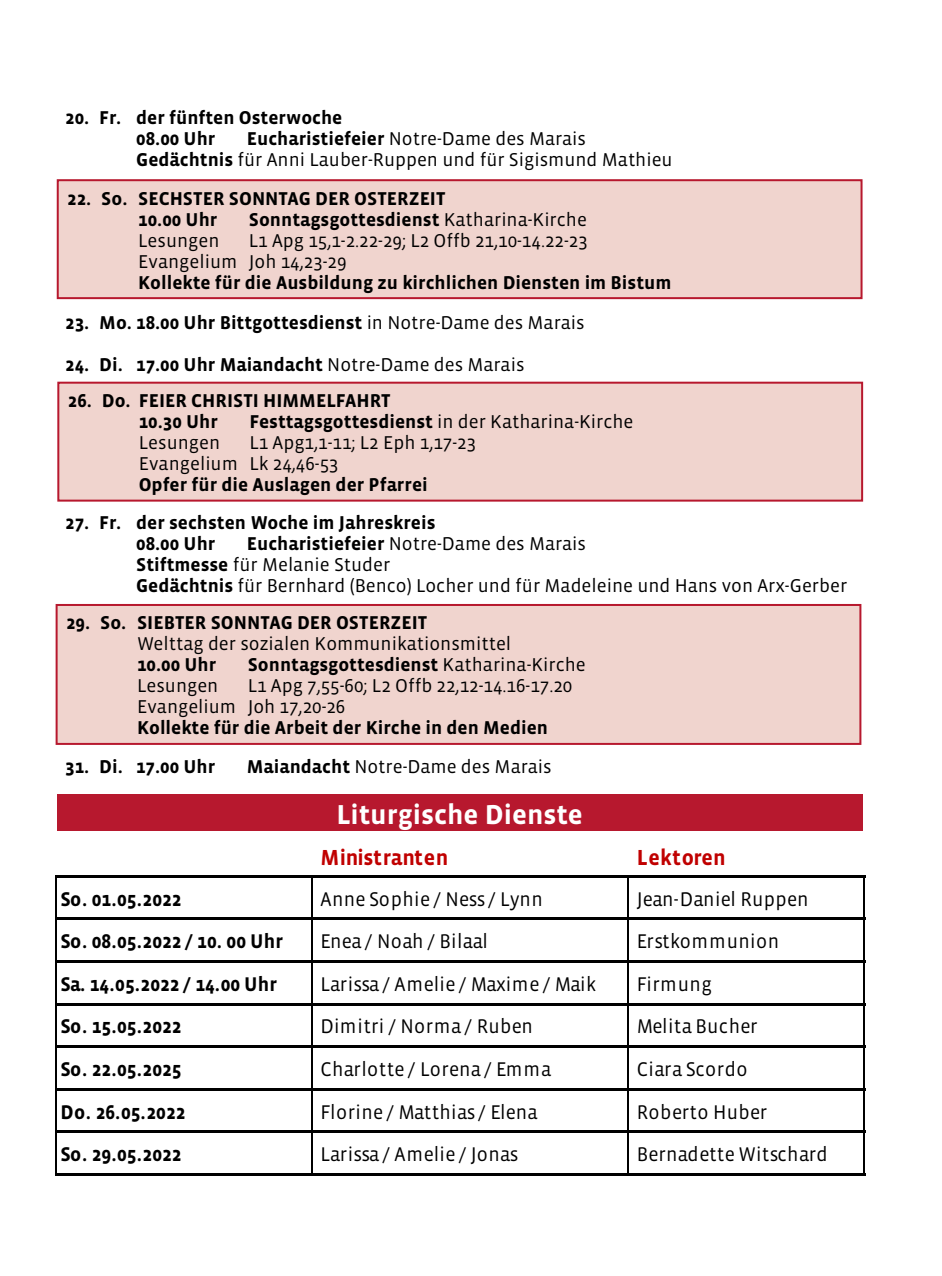
<style>
.page{position:relative;width:942px;height:1276px;background:#fff}
.page>*{position:absolute;margin:0;border:0;box-sizing:border-box;transform-origin:0 0}
.t1{font:700 28px "Vista Sans";color:#fff}
.t2{font:700 22.2px "Vista Sans";letter-spacing:.005em;color:#c00000;scale:.96 1}
.t3{font:20.2px "Vista Sans";letter-spacing:.015em;color:#000;scale:.96 1}
.t4{font:700 20.2px "Vista Sans";color:#000;scale:.96 1}
.t5{font:19px/21px "Vista Sans";color:#000}
.t6{font:700 19px/21px "Vista Sans";color:#000}
.s1{font-weight:700}
.s2{font-weight:400}
</style>
<div class="page">
<div style="left:58px;top:180px;width:803px;height:118px;background:#f0d4ce"></div>
<div style="left:57px;top:179px;width:805px;height:120px;border:2px solid #b7182e"></div>
<div style="left:58px;top:383px;width:803px;height:117px;background:#f0d4ce"></div>
<div style="left:57px;top:382px;width:805px;height:119px;border:2px solid #b7182e"></div>
<div style="left:57px;top:605px;width:803px;height:139px;background:#f0d4ce"></div>
<div style="left:56px;top:604px;width:805px;height:141px;border:2px solid #b7182e"></div>
<div style="left:57px;top:794px;width:805px;height:37px;background:#b7182e"></div>
<hr style="left:55px;top:875px;width:2px;height:300px;background:#000">
<hr style="left:310px;top:877px;width:2px;height:298px;background:#000">
<hr style="left:626px;top:877px;width:2px;height:298px;background:#000">
<hr style="left:863px;top:877px;width:2px;height:298px;background:#000">
<hr style="left:57px;top:875px;width:808px;height:2px;background:#000">
<hr style="left:57px;top:918px;width:808px;height:2px;background:#000">
<hr style="left:57px;top:960px;width:808px;height:2px;background:#000">
<hr style="left:57px;top:1003px;width:808px;height:2px;background:#000">
<hr style="left:57px;top:1045px;width:808px;height:2px;background:#000">
<hr style="left:57px;top:1088px;width:808px;height:2px;background:#000">
<hr style="left:57px;top:1130px;width:808px;height:2px;background:#000">
<hr style="left:57px;top:1173px;width:808px;height:2px;background:#000">
<p class="t6" style="left:136px;top:108px;width:208px;text-indent:-71px">20. Fr. der fünften Osterwoche<br>08.00 Uhr</p>
<p class="t5" style="left:136px;top:129px;width:538px;text-indent:111px"><span class="s1">Eucharistiefeier</span> Notre-Dame des Marais<br><span class="s1">Gedächtnis</span> für Anni Lauber-Ruppen und für Sigismund Mathieu</p>
<p class="t6" style="left:138px;top:188px;width:309px;text-indent:-71px">22. So. SECHSTER SONNTAG DER OSTERZEIT<br>10.00 Uhr</p>
<p class="t6" style="left:249px;top:209px;width:339px">Sonntagsgottesdienst <span class="s2">Katharina-Kirche</span></p>
<p class="t5" style="left:138px;top:230px;width:451px;text-indent:111px">L1 Apg 15,1-2.22-29; L2 Offb 21,10-14.22-23<br>Evangelium Joh 14,23-29</p>
<p class="t6" style="left:138px;top:272px;width:534px">Kollekte für die Ausbildung zu kirchlichen Diensten im Bistum</p>
<p class="t5" style="left:138px;top:230px;width:83px">Lesungen</p>
<p class="t6" style="left:65px;top:313px;width:520px">23. Mo. 18.00 Uhr Bittgottesdienst <span class="s2">in Notre-Dame des Marais</span></p>
<p class="t6" style="left:65px;top:355px;width:460px">24. Di. 17.00 Uhr Maiandacht <span class="s2">Notre-Dame des Marais</span></p>
<p class="t6" style="left:139px;top:390px;width:253px;text-indent:-71px">26. Do. FEIER CHRISTI HIMMELFAHRT<br>10.30 Uhr</p>
<p class="t5" style="left:249px;top:411px;width:385px"><span class="s1">Festtagsgottesdienst</span> in der Katharina-Kirche</p>
<p class="t5" style="left:139px;top:432px;width:339px;text-indent:111px">L1 Apg1,1-11; L2 Eph 1,17-23<br>Evangelium Lk 24,46-53</p>
<p class="t6" style="left:139px;top:474px;width:290px">Opfer für die Auslagen der Pfarrei</p>
<p class="t5" style="left:139px;top:432px;width:83px">Lesungen</p>
<p class="t6" style="left:136px;top:512px;width:301px;text-indent:-71px">27. Fr. der sechsten Woche im Jahreskreis<br>08.00 Uhr</p>
<p class="t5" style="left:136px;top:533px;width:712px;text-indent:111px"><span class="s1">Eucharistiefeier</span> Notre-Dame des Marais<br><span class="s1">Stiftmesse</span> für Melanie Studer<br><span class="s1">Gedächtnis</span> für Bernhard (Benco) Locher und für Madeleine und Hans von Arx-Gerber</p>
<p class="t6" style="left:66px;top:613px;width:362px">29. So. SIEBTER SONNTAG DER OSTERZEIT</p>
<p class="t5" style="left:137px;top:634px;width:375px">Welttag der sozialen Kommunikationsmittel</p>
<p class="t6" style="left:137px;top:655px;width:81px">10.00 Uhr</p>
<p class="t6" style="left:247px;top:655px;width:339px">Sonntagsgottesdienst <span class="s2">Katharina-Kirche</span></p>
<p class="t5" style="left:137px;top:676px;width:83px">Lesungen</p>
<p class="t5" style="left:137px;top:676px;width:437px;text-indent:111px">L1 Apg 7,55-60; L2 Offb 22,12-14.16-17.20<br>Evangelium Joh 17,20-26</p>
<p class="t6" style="left:137px;top:718px;width:412px">Kollekte für die Arbeit der Kirche in den Medien</p>
<p class="t6" style="left:65px;top:756px;width:152px">31. Di. 17.00 Uhr</p>
<p class="t5" style="left:247px;top:756px;width:306px"><span class="s1">Maiandacht</span> Notre-Dame des Marais</p>
<h1 class="t1" style="left:336px;top:800px;width:248px">Liturgische Dienste</h1>
<p class="t2" style="left:320px;top:846px;width:135px">Ministranten</p>
<p class="t2" style="left:636px;top:846px;width:94px">Lektoren</p>
<p class="t4" style="left:60px;top:888px;width:128px">So. 01.05.2022</p>
<p class="t3" style="left:320px;top:888px;width:233px">Anne Sophie / Ness / Lynn</p>
<p class="t3" style="left:636px;top:888px;width:180px">Jean-Daniel Ruppen</p>
<p class="t4" style="left:60px;top:931px;width:233px">So. 08.05.2022 / 10. 00 Uhr</p>
<p class="t3" style="left:320px;top:931px;width:176px">Enea / Noah / Bilaal</p>
<p class="t3" style="left:636px;top:931px;width:150px">Erstkommunion</p>
<p class="t4" style="left:60px;top:973px;width:227px">Sa. 14.05.2022 / 14.00 Uhr</p>
<p class="t3" style="left:320px;top:973px;width:288px">Larissa / Amelie / Maxime / Maik</p>
<p class="t3" style="left:636px;top:973px;width:80px">Firmung</p>
<p class="t4" style="left:60px;top:1016px;width:128px">So. 15.05.2022</p>
<p class="t3" style="left:320px;top:1016px;width:223px">Dimitri / Norma / Ruben</p>
<p class="t3" style="left:636px;top:1016px;width:127px">Melita Bucher</p>
<p class="t4" style="left:60px;top:1059px;width:128px">So. 22.05.2025</p>
<p class="t3" style="left:320px;top:1059px;width:242px">Charlotte / Lorena / Emma</p>
<p class="t3" style="left:636px;top:1059px;width:117px">Ciara Scordo</p>
<p class="t4" style="left:60px;top:1101px;width:132px">Do. 26.05.2022</p>
<p class="t3" style="left:320px;top:1101px;width:228px">Florine / Matthias / Elena</p>
<p class="t3" style="left:636px;top:1101px;width:137px">Roberto Huber</p>
<p class="t4" style="left:60px;top:1144px;width:128px">So. 29.05.2022</p>
<p class="t3" style="left:320px;top:1144px;width:208px">Larissa / Amelie / Jonas</p>
<p class="t3" style="left:636px;top:1144px;width:200px">Bernadette Witschard</p>
</div>
